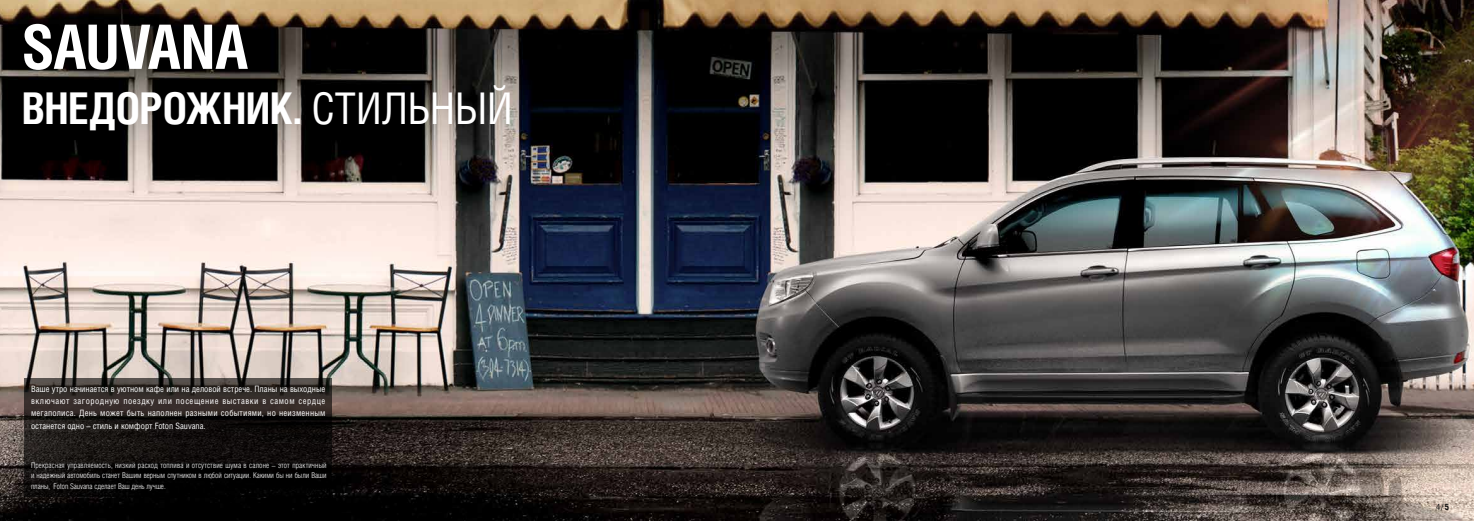
<style>
.page{position:relative;width:1474px;height:521px;background:#fff}
.page>*{position:absolute;margin:0;border:0;box-sizing:border-box;transform-origin:0 0}
.t1{font:700 61.25px "Helios Cond C";letter-spacing:-.005em;color:#fff}
.t2{font:700 43.75px "Helios Cond C";letter-spacing:-.01em;color:#fff}
.t3{font:8.75px/12.2px "Helios Cond C";color:#fff;text-align:justify}
.t4{font:8.75px "Helios Cond C";color:#000}
.t5{font:7.88px/10.5px "Helios Cond Light C";color:#fff;text-align:justify}
.s1{font-weight:400}
.s2{font-weight:700}
</style>
<div class="page">
<img style="left:0;top:0;width:1473px;height:521px">
<svg style="left:25px;top:378px;width:307px;height:118px;background:#1a1614"></svg>
<h1 class="t1" style="left:22px;top:10px;width:228px">SAUVANA</h1>
<h2 class="t2" style="left:22px;top:82px;width:492px">ВНЕДОРОЖНИК. <span class="s1">СТИЛЬНЫЙ</span></h2>
<p class="t3" style="left:31px;top:382px;width:296px">Ваше утро начинается в уютном кафе или на деловой встрече. Планы на выходные включают загородную поездку или посещение выставки в самом сердце мегаполиса. День может быть наполнен разными событиями, но неизменным останется одно – стиль и комфорт Foton Sauvana.</p>
<p class="t5" style="left:31px;top:459px;width:297px">Прекрасная управляемость, низкий расход топлива и отсутствие шума в салоне – этот практичный и надежный автомобиль станет Вашим верным спутником в любой ситуации. Какими бы ни были Ваши планы, Foton Sauvana сделает Ваш день лучше.</p>
<p class="t4" style="left:1435px;top:501px;width:15px">4/<span class="s2">5</span></p>
</div>
